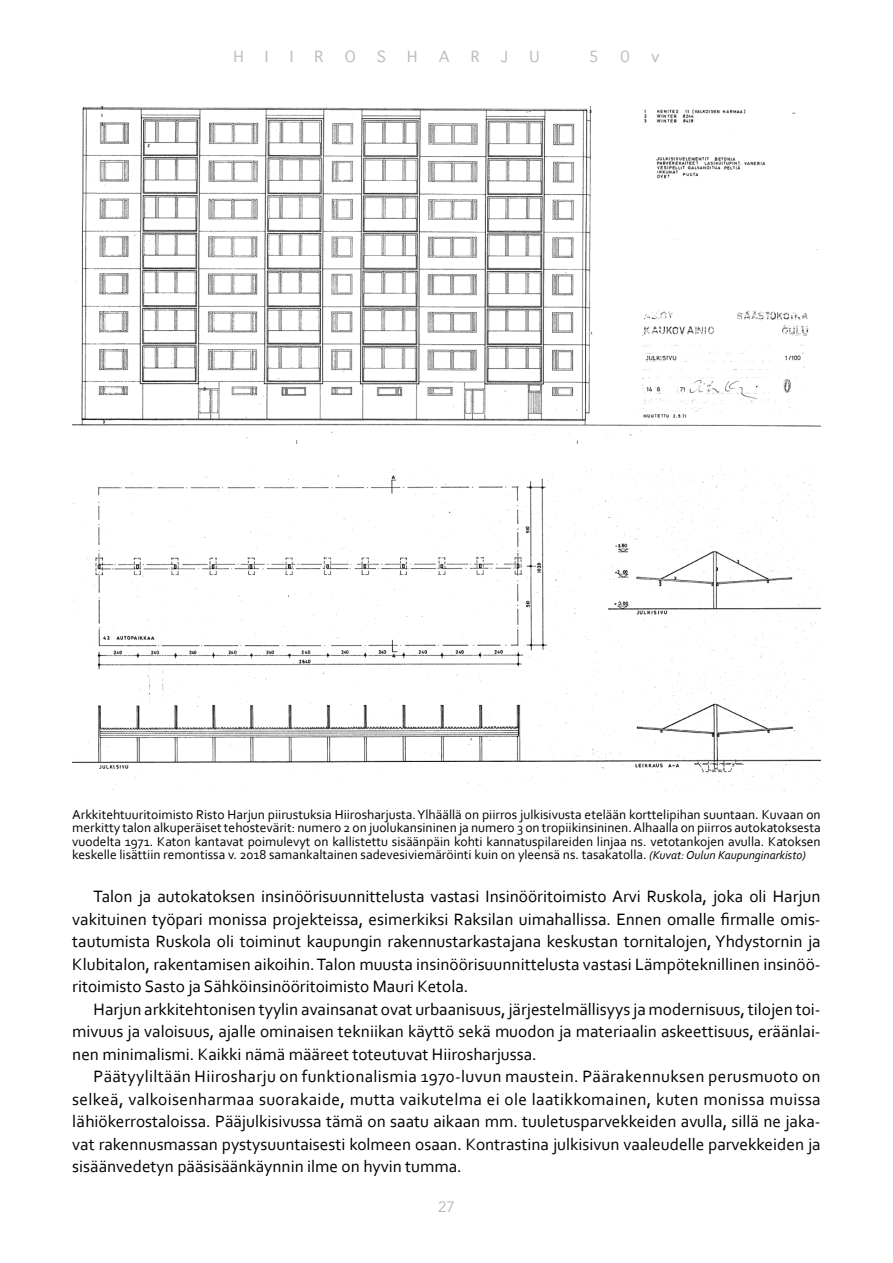
<style>
.page{position:relative;width:893px;height:1263px;background:#fff}
.page>*{position:absolute;margin:0;border:0;box-sizing:border-box;transform-origin:0 0}
.t1{font:17.25px/22.5px "Corbel";color:#000;text-align:justify}
.t2{font:15px "Avenir";color:#b1b4b6}
.t3{font:13.5px/13.5px "Corbel";color:#000;text-align:justify}
.s1{font-style:italic;font-size:12px}
</style>
<div class="page">
<img style="left:72px;top:106px;width:749px;height:338px">
<img style="left:72px;top:470px;width:749px;height:321px">
<p class="t3" style="left:72px;top:807px;width:750px">Arkkitehtuuritoimisto Risto Harjun piirustuksia Hiirosharjusta. Ylhäällä on piirros julkisivusta etelään korttelipihan suuntaan. Kuvaan on merkitty talon alkuperäiset tehostevärit: numero 2 on juolukansininen ja numero 3 on tropiikinsininen. Alhaalla on piirros autokatoksesta vuodelta 1971. Katon kantavat poimulevyt on kallistettu sisäänpäin kohti kannatuspilareiden linjaa ns. vetotankojen avulla. Katoksen keskelle lisättiin remontissa v. 2018 samankaltainen sadevesiviemäröinti kuin on yleensä ns. tasakatolla. <span class="s1">(Kuvat: Oulun Kaupunginarkisto)</span></p>
<p class="t1" style="left:72px;top:885px;width:750px;text-indent:21px">Talon ja autokatoksen insinöörisuunnittelusta vastasi Insinööritoimisto Arvi Ruskola, joka oli Harjun vakituinen työpari monissa projekteissa, esimerkiksi Raksilan uimahallissa. Ennen omalle firmalle omis&shy;tautumista Ruskola oli toiminut kaupungin rakennustarkastajana keskustan tornitalojen, Yhdystornin ja Klubitalon, rakentamisen aikoihin. Talon muusta insinöörisuunnittelusta vastasi Lämpöteknillinen insinöö&shy;ritoimisto Sasto ja Sähköinsinööritoimisto Mauri Ketola.</p>
<p class="t1" style="left:72px;top:997px;width:750px;text-indent:21px">Harjun arkkitehtonisen tyylin avainsanat ovat urbaanisuus, järjestelmällisyys ja modernisuus, tilojen toi&shy;mivuus ja valoisuus, ajalle ominaisen tekniikan käyttö sekä muodon ja materiaalin askeettisuus, eräänlai&shy;nen minimalismi. Kaikki nämä määreet toteutuvat Hiirosharjussa.</p>
<p class="t1" style="left:72px;top:1065px;width:750px;text-indent:21px">Päätyyliltään Hiirosharju on funktionalismia 1970-luvun maustein. Päärakennuksen perusmuoto on selkeä, valkoisenharmaa suorakaide, mutta vaikutelma ei ole laatikkomainen, kuten monissa muissa lähiökerrostaloissa. Pääjulkisivussa tämä on saatu aikaan mm. tuuletusparvekkeiden avulla, sillä ne jaka&shy;vat rakennusmassan pystysuuntaisesti kolmeen osaan. Kontrastina julkisivun vaaleudelle parvekkeiden ja sisäänvedetyn pääsisäänkäynnin ilme on hyvin tumma.</p>
<p class="t2" style="left:438px;top:1198px;width:18px">27</p>
</div>
